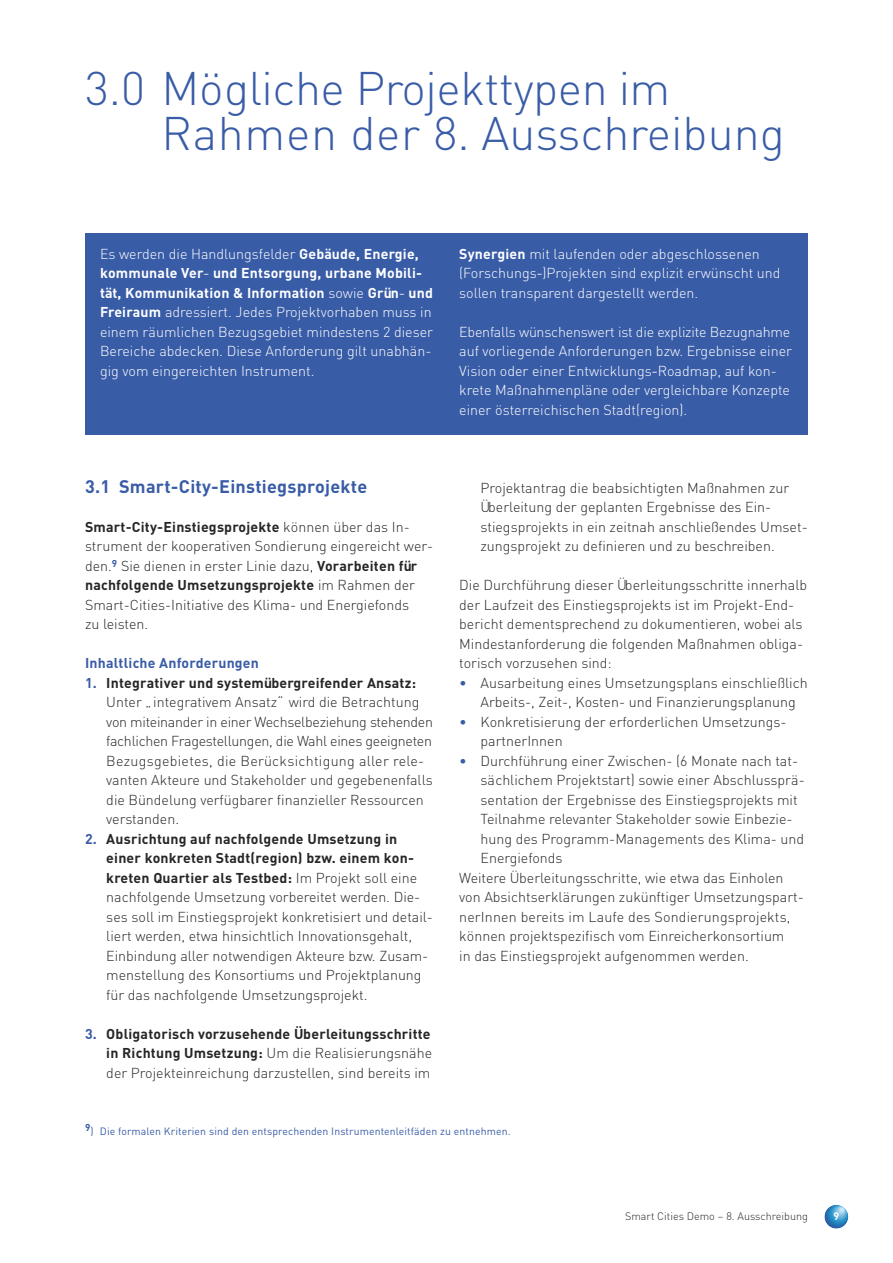
<style>
.page{position:relative;width:893px;height:1263px;background:#fff}
.page>*{position:absolute;margin:0;border:0;box-sizing:border-box;transform-origin:0 0}
.t1{font:300 46.5px/45px "DIN";letter-spacing:-.01em;color:#395ca7}
.t2{font:700 18px "DIN";letter-spacing:.015em;color:#395ca7}
.t3{font:300 14.25px/19.5px "DIN";color:#272627}
.t4{font:300 14.25px/19.5px "DIN";color:#fff}
.t5{font:700 14.1px/19.5px "DIN";letter-spacing:.015em;color:#272627}
.t6{font:700 14.1px/19.5px "DIN";letter-spacing:.015em;color:#fff}
.t7{font:700 14.1px "DIN";letter-spacing:.015em;color:#395ca7}
.t8{font:300 10.8px "DIN";color:#272627}
.t9{font:700 10.8px "DIN";color:#fff}
.t10{font:10.5px "DIN";letter-spacing:.01em;color:#395ca7}
.s1{font-weight:700;font-size:14.1px}
.s2{font-family:"Adobe Caslon Pro";font-weight:400}
.s3{font-weight:300;font-size:14.25px}
.s4{color:#395ca7}
</style>
<div class="page">
<svg style="left:824px;top:1205px;width:24px;height:24px"></svg>
<div style="left:85px;top:233px;width:723px;height:202px;background:#395ca7"></div>
<h1 class="t1" style="left:162px;top:67px;width:625px;text-indent:-77px">3.0 Mögliche Projekttypen im<br>Rahmen der 8. Ausschreibung</h1>
<p class="t4" style="left:100px;top:244px;width:320px">Es werden die Handlungsfelder <span class="s1">Gebäude, Energie,</span></p>
<p class="t6" style="left:100px;top:264px;width:334px">kommunale Ver<span class="s2">‐</span> und Entsorgung, urbane Mobili&shy;tät, Kommunikation &amp; Information <span class="s3">sowie</span> Grün<span class="s2">‐</span> und</p>
<p class="t4" style="left:100px;top:303px;width:334px;text-align:justify"><span class="s1">Freiraum</span> adressiert. Jedes Projektvorhaben muss in einem räumlichen Bezugsgebiet mindestens 2 dieser Bereiche abdecken. Diese Anforderung gilt unabhän&shy;gig vom eingereichten Instrument.</p>
<p class="t2" style="left:85px;top:476px;width:284px">3.1 Smart-City-Einstiegsprojekte</p>
<p class="t5" style="left:85px;top:517px;width:326px">Smart-City-Einstiegsprojekte <span class="s3">können über das In-</span></p>
<p class="t3" style="left:85px;top:537px;width:350px">strument der kooperativen Sondierung eingereicht wer&shy;den.<sup>9</sup> Sie dienen in erster Linie dazu, <span class="s1">Vorarbeiten für</span></p>
<p class="t5" style="left:85px;top:576px;width:331px">nachfolgende Umsetzungsprojekte <span class="s3">im Rahmen der</span></p>
<p class="t3" style="left:85px;top:595px;width:326px">Smart-Cities-Initiative des Klima- und Energiefonds zu leisten.</p>
<p class="t7" style="left:85px;top:655px;width:175px">Inhaltliche Anforderungen</p>
<p class="t5" style="left:85px;top:673px;width:332px"><span class="s4">1.</span> Integrativer und systemübergreifender Ansatz:</p>
<p class="t3" style="left:106px;top:693px;width:328px">Unter „ integrativem Ansatz“ wird die Betrachtung von miteinander in einer Wechselbeziehung stehenden fachlichen Fragestellungen, die Wahl eines geeigneten Bezugsgebietes, die Berücksichtigung aller rele&shy;vanten Akteure und Stakeholder und gegebenenfalls die Bündelung verfügbarer finanzieller Ressourcen verstanden.</p>
<p class="t5" style="left:106px;top:829px;width:312px;text-indent:-21px"><span class="s4">2.</span> Ausrichtung auf nachfolgende Umsetzung in einer konkreten Stadt(region) bzw. einem kon&shy;kreten Quartier als Testbed: <span class="s3">Im Projekt soll eine</span></p>
<p class="t3" style="left:106px;top:888px;width:328px">nachfolgende Umsetzung vorbereitet werden. Die&shy;ses soll im Einstiegsprojekt konkretisiert und detail&shy;liert werden, etwa hinsichtlich Innovationsgehalt, Einbindung aller notwendigen Akteure bzw. Zusam&shy;menstellung des Konsortiums und Projektplanung für das nachfolgende Umsetzungsprojekt.</p>
<p class="t5" style="left:85px;top:1024px;width:347px"><span class="s4">3.</span> Obligatorisch vorzusehende Überleitungsschritte</p>
<p class="t3" style="left:106px;top:1044px;width:327px"><span class="s1">in Richtung Umsetzung:</span> Um die Realisierungsnähe der Projekteinreichung darzustellen, sind bereits im</p>
<p class="t4" style="left:459px;top:244px;width:323px"><span class="s1">Synergien</span> mit laufenden oder abgeschlossenen (Forschungs<span class="s2">‐</span>)Projekten sind explizit erwünscht und sollen transparent dargestellt werden.</p>
<p class="t4" style="left:459px;top:322px;width:334px">Ebenfalls wünschenswert ist die explizite Bezugnahme auf vorliegende Anforderungen bzw. Ergebnisse einer Vision oder einer Entwicklungs<span class="s2">‐</span>Roadmap, auf kon&shy;krete Maßnahmenpläne oder vergleichbare Konzepte einer österreichischen Stadt(region).</p>
<p class="t3" style="left:480px;top:478px;width:329px">Projektantrag die beabsichtigten Maßnahmen zur Überleitung der geplanten Ergebnisse des Ein&shy;stiegsprojekts in ein zeitnah anschließendes Umset&shy;zungsprojekt zu definieren und zu beschreiben.</p>
<p class="t3" style="left:459px;top:576px;width:349px">Die Durchführung dieser Überleitungsschritte innerhalb der Laufzeit des Einstiegsprojekts ist im Projekt-End&shy;bericht dementsprechend zu dokumentieren, wobei als Mindestanforderung die folgenden Maßnahmen obliga&shy;torisch vorzusehen sind:</p>
<p class="t3" style="left:480px;top:673px;width:329px;text-indent:-21px"><span class="s4">•</span> Ausarbeitung eines Umsetzungsplans einschließlich<br>Arbeits-, Zeit-, Kosten- und Finanzierungsplanung</p>
<p class="t3" style="left:480px;top:712px;width:308px;text-indent:-21px"><span class="s4">•</span> Konkretisierung der erforderlichen Umsetzungs&shy;partnerInnen</p>
<p class="t3" style="left:459px;top:751px;width:340px"><span class="s4">•</span> Durchführung einer Zwischen- (6 Monate nach tat-</p>
<p class="t3" style="left:480px;top:771px;width:326px">sächlichem Projektstart) sowie einer Abschlussprä-</p>
<p class="t3" style="left:480px;top:790px;width:319px">sentation der Ergebnisse des Einstiegsprojekts mit</p>
<p class="t3" style="left:480px;top:810px;width:314px">Teilnahme relevanter Stakeholder sowie Einbezie-</p>
<p class="t3" style="left:480px;top:829px;width:325px">hung des Programm-Managements des Klima- und</p>
<p class="t3" style="left:480px;top:849px;width:84px">Energiefonds</p>
<p class="t3" style="left:459px;top:868px;width:326px">Weitere Überleitungsschritte, wie etwa das Einholen</p>
<p class="t3" style="left:459px;top:888px;width:346px">von Absichtserklärungen zukünftiger Umsetzungspart-</p>
<p class="t3" style="left:459px;top:907px;width:333px">nerInnen bereits im Laufe des Sondierungsprojekts,</p>
<p class="t3" style="left:459px;top:927px;width:327px">können projektspezifisch vom Einreicherkonsortium</p>
<p class="t3" style="left:459px;top:946px;width:291px">in das Einstiegsprojekt aufgenommen werden.</p>
<p class="t10" style="left:85px;top:1125px;width:427px"><sup>9</sup>) Die formalen Kriterien sind den entsprechenden Instrumentenleitfäden zu entnehmen.</p>
<p class="t8" style="left:625px;top:1210px;width:184px">Smart Cities Demo – 8. Ausschreibung</p>
<p class="t9" style="left:833px;top:1210px;width:7px">9</p>
</div>
